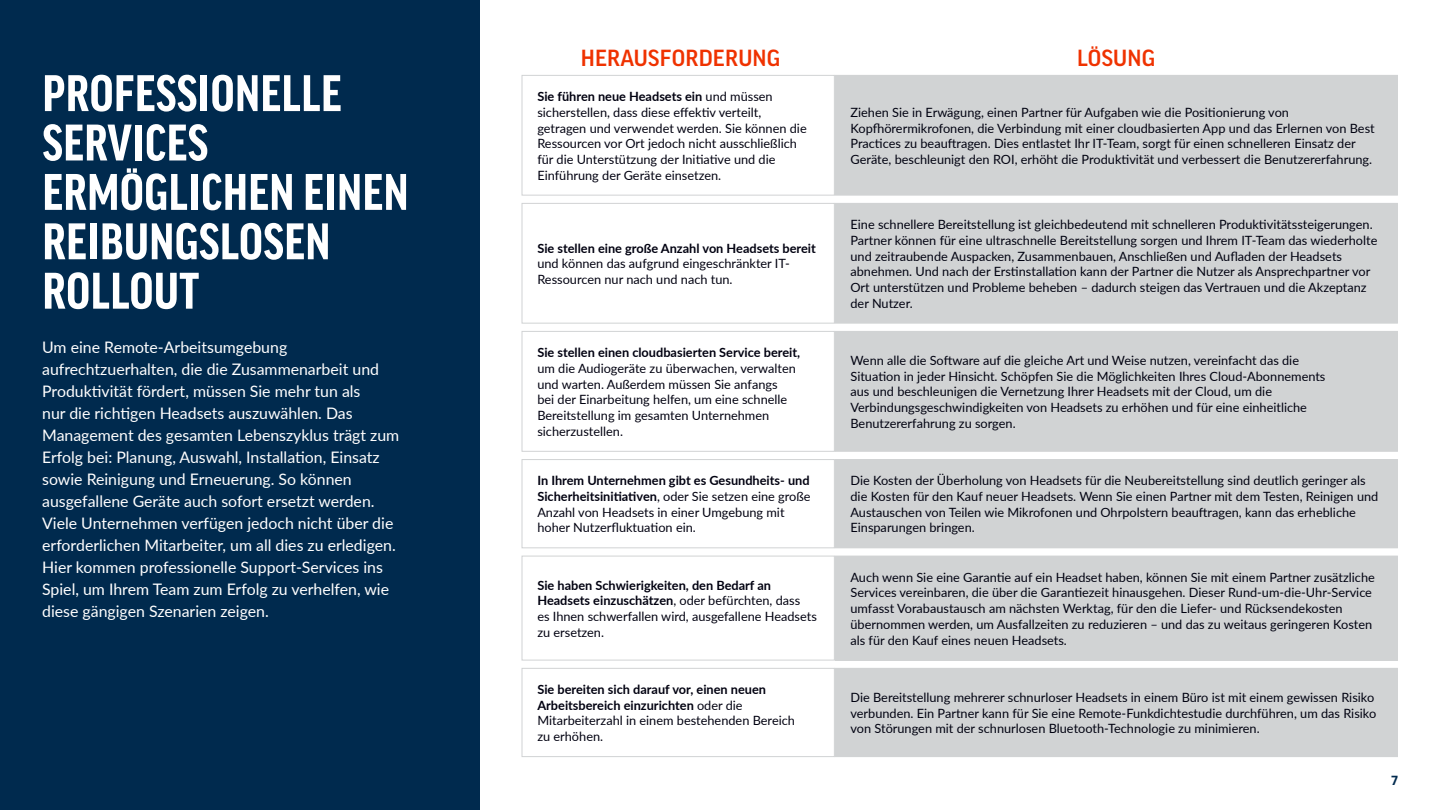
<style>
.page{position:relative;width:1440px;height:810px;background:#fff}
.page>*{position:absolute;margin:0;border:0;box-sizing:border-box;transform-origin:0 0}
.t1{font:700 condensed 54.9px/49.4px "Good Headline Pro";letter-spacing:.01em;color:#fff}
.t2{font:500 22.5px "Good Pro";letter-spacing:.01em;color:#ef3200}
.t3{font:15.9px/22px "Lato";color:#fff}
.t4{font:12.75px/15.8px "Lato";color:#000110}
.t5{font:700 12.75px/15.8px "Lato";color:#000110}
.t6{font:700 12.75px "Good Pro";color:#002a4e}
.s1{font-weight:700}
.s2{font-weight:400}
</style>
<div class="page">
<div style="left:0;top:0;width:479px;height:810px;background:#002a4e"></div>
<div style="left:522px;top:75px;width:313px;height:121px;border:1px solid #d1d3d4"></div>
<div style="left:522px;top:203px;width:313px;height:121px;border:1px solid #d1d3d4"></div>
<div style="left:522px;top:331px;width:313px;height:121px;border:1px solid #d1d3d4"></div>
<div style="left:522px;top:459px;width:313px;height:89px;border:1px solid #d1d3d4"></div>
<div style="left:522px;top:556px;width:313px;height:104px;border:1px solid #d1d3d4"></div>
<div style="left:522px;top:668px;width:313px;height:89px;border:1px solid #d1d3d4"></div>
<div style="left:835px;top:75px;width:562px;height:120px;background:#d1d3d4"></div>
<div style="left:835px;top:75px;width:563px;height:121px;border:1px solid #d1d3d4"></div>
<div style="left:835px;top:203px;width:562px;height:120px;background:#d1d3d4"></div>
<div style="left:835px;top:203px;width:563px;height:121px;border:1px solid #d1d3d4"></div>
<div style="left:835px;top:331px;width:562px;height:120px;background:#d1d3d4"></div>
<div style="left:835px;top:331px;width:563px;height:121px;border:1px solid #d1d3d4"></div>
<div style="left:835px;top:460px;width:562px;height:88px;background:#d1d3d4"></div>
<div style="left:835px;top:459px;width:563px;height:89px;border:1px solid #d1d3d4"></div>
<div style="left:835px;top:556px;width:562px;height:104px;background:#d1d3d4"></div>
<div style="left:835px;top:668px;width:562px;height:89px;background:#d1d3d4"></div>
<h1 class="t1" style="left:42px;top:70px;width:368px">PROFESSIONELLE<br>SERVICES<br>ERMÖGLICHEN EINEN<br>REIBUNGSLOSEN<br>ROLLOUT</h1>
<p class="t3" style="left:42px;top:335px;width:359px">Um eine Remote-Arbeitsumgebung aufrechtzuerhalten, die die Zusammenarbeit und Produktivität fördert, müssen Sie mehr tun als<br>nur die richtigen Headsets auszuwählen. Das Management des gesamten Lebenszyklus trägt zum Erfolg bei: Planung, Auswahl, Installation, Einsatz sowie Reinigung und Erneuerung. So können ausgefallene Geräte auch sofort ersetzt werden.<br>Viele Unternehmen verfügen jedoch nicht über die erforderlichen Mitarbeiter, um all dies zu erledigen.<br>Hier kommen professionelle Support-Services ins Spiel, um Ihrem Team zum Erfolg zu verhelfen, wie diese gängigen Szenarien zeigen.</p>
<h2 class="t2" style="left:581px;top:46px;width:201px">HERAUSFORDERUNG</h2>
<h2 class="t2" style="left:1077px;top:46px;width:80px">LÖSUNG</h2>
<p class="t4" style="left:537px;top:88px;width:271px"><span class="s1">Sie führen neue Headsets ein</span> und müssen sicherstellen, dass diese effektiv verteilt, getragen und verwendet werden. Sie können die Ressourcen vor Ort jedoch nicht ausschließlich für die Unterstützung der Initiative und die Einführung der Geräte einsetzen.</p>
<p class="t5" style="left:537px;top:240px;width:280px">Sie stellen eine große Anzahl von Headsets bereit</p>
<p class="t4" style="left:537px;top:255px;width:254px">und können das aufgrund eingeschränkter IT-<br>Ressourcen nur nach und nach tun.</p>
<p class="t4" style="left:850px;top:104px;width:526px">Ziehen Sie in Erwägung, einen Partner für Aufgaben wie die Positionierung von Kopfhörermikrofonen, die Verbindung mit einer cloudbasierten App und das Erlernen von Best Practices zu beauftragen. Dies entlastet Ihr IT-Team, sorgt für einen schnelleren Einsatz der Geräte, beschleunigt den ROI, erhöht die Produktivität und verbessert die Benutzererfahrung.</p>
<p class="t4" style="left:850px;top:216px;width:528px">Eine schnellere Bereitstellung ist gleichbedeutend mit schnelleren Produktivitätssteigerungen.<br>Partner können für eine ultraschnelle Bereitstellung sorgen und Ihrem IT-Team das wiederholte und zeitraubende Auspacken, Zusammenbauen, Anschließen und Aufladen der Headsets abnehmen. Und nach der Erstinstallation kann der Partner die Nutzer als Ansprechpartner vor Ort unterstützen und Probleme beheben – dadurch steigen das Vertrauen und die Akzeptanz der Nutzer.</p>
<p class="t5" style="left:537px;top:344px;width:264px">Sie stellen einen cloudbasierten Service bereit,</p>
<p class="t4" style="left:537px;top:360px;width:260px">um die Audiogeräte zu überwachen, verwalten und warten. Außerdem müssen Sie anfangs bei der Einarbeitung helfen, um eine schnelle Bereitstellung im gesamten Unternehmen sicherzustellen.</p>
<p class="t4" style="left:537px;top:472px;width:275px"><span class="s1">In Ihrem Unternehmen gibt es Gesundheits- und Sicherheitsinitiativen</span>, oder Sie setzen eine große Anzahl von Headsets in einer Umgebung mit hoher Nutzerfluktuation ein.</p>
<p class="t4" style="left:537px;top:577px;width:281px"><span class="s1">Sie haben Schwierigkeiten, den Bedarf an Headsets einzuschätzen</span>, oder befürchten, dass<br>es Ihnen schwerfallen wird, ausgefallene Headsets zu ersetzen.</p>
<p class="t5" style="left:537px;top:681px;width:259px">Sie bereiten sich darauf vor, einen neuen Arbeitsbereich einzurichten <span class="s2">oder die Mitarbeiterzahl in einem bestehenden Bereich zu erhöhen.</span></p>
<p class="t4" style="left:850px;top:352px;width:477px">Wenn alle die Software auf die gleiche Art und Weise nutzen, vereinfacht das die Situation in jeder Hinsicht. Schöpfen Sie die Möglichkeiten Ihres Cloud-Abonnements aus und beschleunigen die Vernetzung Ihrer Headsets mit der Cloud, um die Verbindungsgeschwindigkeiten von Headsets zu erhöhen und für eine einheitliche Benutzererfahrung zu sorgen.</p>
<p class="t4" style="left:850px;top:472px;width:529px">Die Kosten der Überholung von Headsets für die Neubereitstellung sind deutlich geringer als die Kosten für den Kauf neuer Headsets. Wenn Sie einen Partner mit dem Testen, Reinigen und Austauschen von Teilen wie Mikrofonen und Ohrpolstern beauftragen, kann das erhebliche Einsparungen bringen.</p>
<p class="t4" style="left:850px;top:569px;width:526px">Auch wenn Sie eine Garantie auf ein Headset haben, können Sie mit einem Partner zusätzliche Services vereinbaren, die über die Garantiezeit hinausgehen. Dieser Rund-um-die-Uhr-Service umfasst Vorabaustausch am nächsten Werktag, für den die Liefer- und Rücksendekosten übernommen werden, um Ausfallzeiten zu reduzieren – und das zu weitaus geringeren Kosten als für den Kauf eines neuen Headsets.</p>
<p class="t4" style="left:850px;top:689px;width:527px">Die Bereitstellung mehrerer schnurloser Headsets in einem Büro ist mit einem gewissen Risiko verbunden. Ein Partner kann für Sie eine Remote-Funkdichtestudie durchführen, um das Risiko von Störungen mit der schnurlosen Bluetooth-Technologie zu minimieren.</p>
<p class="t6" style="left:1391px;top:774px;width:8px">7</p>
</div>
